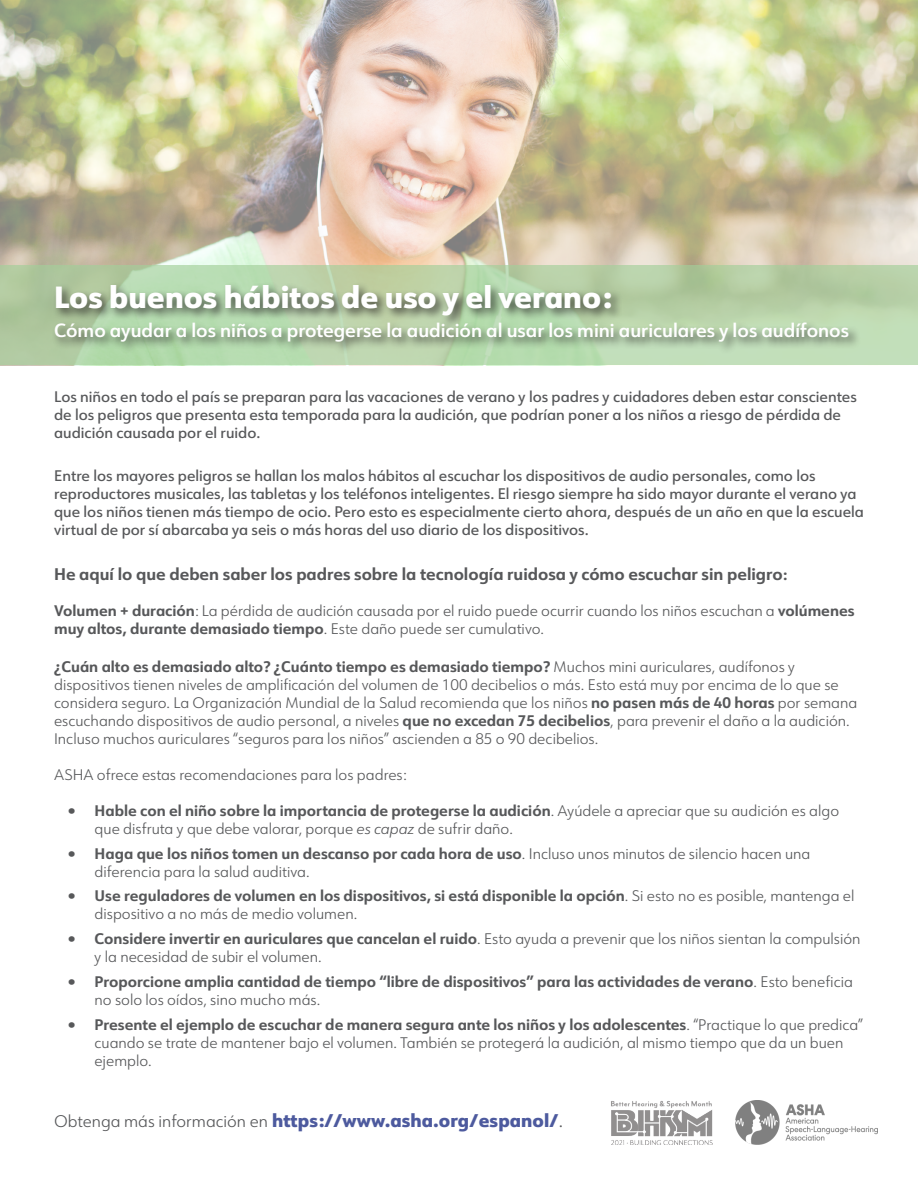
<style>
.page{position:relative;width:918px;height:1188px;background:#fff}
.page>*{position:absolute;margin:0;border:0;box-sizing:border-box;transform-origin:0 0}
.t1{font:800 30px "URW Form";color:#fff}
.t2{font:600 18.75px "URW Form";color:#fff}
.t3{font:800 18px "URW Form";color:#4d5a9e}
.t4{font:700 16.5px "URW Form";color:#57585a}
.t5{font:300 15px/18px "URW Form";color:#57585a}
.t6{font:500 15px/18px "URW Form";color:#57585a}
.t7{font:700 15px/18px "URW Form";color:#57585a}
.s1{font-size:15px}
.s2{font-weight:700}
.s3{font-style:italic}
.s4{font-weight:300}
.s5{font-weight:300;font-size:16.5px;color:#57585a}
.s6{font-weight:300;color:#57585a}
</style>
<div class="page">
<img style="left:0;top:0;width:918px;height:266px">
<svg style="left:0;top:266px;width:918px;height:99px;background:#b7d3a9"></svg>
<div style="left:52px;top:282px;width:809px;height:72px;background:#231f20;opacity:.75"></div>
<img style="left:736px;top:1100px;width:142px;height:44px">
<img style="left:611px;top:1101px;width:102px;height:43px">
<p class="t1" style="left:54px;top:276px;width:559px">Los buenos hábitos de uso y el verano:</p>
<p class="t2" style="left:54px;top:318px;width:797px">Cómo ayudar a los niños a protegerse la audición al usar los mini auriculares y los audífonos</p>
<p class="t6" style="left:54px;top:387px;width:804px">Los niños en todo el país se preparan para las vacaciones de verano y los padres y cuidadores deben estar conscientes de los peligros que presenta esta temporada para la audición, que podrían poner a los niños a riesgo de pérdida de audición causada por el ruido.</p>
<p class="t6" style="left:54px;top:466px;width:811px">Entre los mayores peligros se hallan los malos hábitos al escuchar los dispositivos de audio personales, como los reproductores musicales, las tabletas y los teléfonos inteligentes. El riesgo siempre ha sido mayor durante el verano ya que los niños tienen más tiempo de ocio. Pero esto es especialmente cierto ahora, después de un año en que la escuela virtual de por sí abarcaba ya seis o más horas del uso diario de los dispositivos.</p>
<p class="t4" style="left:54px;top:562px;width:734px">He aquí lo que deben saber los padres sobre la tecnología ruidosa y cómo escuchar sin peligro<span class="s1">:</span></p>
<p class="t5" style="left:54px;top:601px;width:802px"><span class="s2">Volumen + duración</span>: La pérdida de audición causada por el ruido puede ocurrir cuando los niños escuchan a <span class="s2">volúmenes muy altos, durante demasiado tiempo</span>. Este daño puede ser cumulativo.</p>
<p class="t5" style="left:54px;top:657px;width:805px"><span class="s2">¿Cuán alto es demasiado alto? ¿Cuánto tiempo es demasiado tiempo?</span> Muchos mini auriculares, audífonos y dispositivos tienen niveles de amplificación del volumen de 100 decibelios o más. Esto está muy por encima de lo que se considera seguro. La Organización Mundial de la Salud recomienda que los niños <span class="s2">no pasen más de 40 horas</span> por semana escuchando dispositivos de audio personal, a niveles <span class="s2">que no excedan 75 decibelios</span>, para prevenir el daño a la audición.<br>Incluso muchos auriculares “seguros para los niños” ascienden a 85 o 90 decibelios.</p>
<p class="t5" style="left:54px;top:765px;width:354px">ASHA ofrece estas recomendaciones para los padres:</p>
<p class="t5" style="left:95px;top:801px;width:746px;text-indent:-27px"><span class="s2">• Hable con el niño sobre la importancia de protegerse la audición</span>. Ayúdele a apreciar que su audición es algo que disfruta y que debe valorar, porque <span class="s3">es capaz</span> de sufrir daño.</p>
<p class="t5" style="left:95px;top:844px;width:717px;text-indent:-27px"><span class="s2">• Haga que los niños tomen un descanso por cada hora de uso</span>. Incluso unos minutos de silencio hacen una diferencia para la salud auditiva.</p>
<p class="t7" style="left:95px;top:886px;width:761px;text-indent:-27px">• Use reguladores de volumen en los dispositivos, si está disponible la opción<span class="s4">. Si esto no es posible, mantenga el dispositivo a no más de medio volumen.</span></p>
<p class="t5" style="left:95px;top:929px;width:768px;text-indent:-27px"><span class="s2">• Considere invertir en auriculares que cancelan el ruido</span>. Esto ayuda a prevenir que los niños sientan la compulsión y la necesidad de subir el volumen.</p>
<p class="t7" style="left:95px;top:972px;width:760px;text-indent:-27px">• Proporcione amplia cantidad de tiempo “libre de dispositivos” para las actividades de verano<span class="s4">. Esto beneficia no solo los oídos, sino mucho más.</span></p>
<p class="t5" style="left:95px;top:1015px;width:770px;text-indent:-27px"><span class="s2">• Presente el ejemplo de escuchar de manera segura ante los niños y los adolescentes</span>. “Practique lo que predica” cuando se trate de mantener bajo el volumen. También se protegerá la audición, al mismo tiempo que da un buen ejemplo.</p>
<p class="t3" style="left:54px;top:1108px;width:511px"><span class="s5">Obtenga más información en</span> https://www.asha.org/espanol/<span class="s6">.</span></p>
</div>
